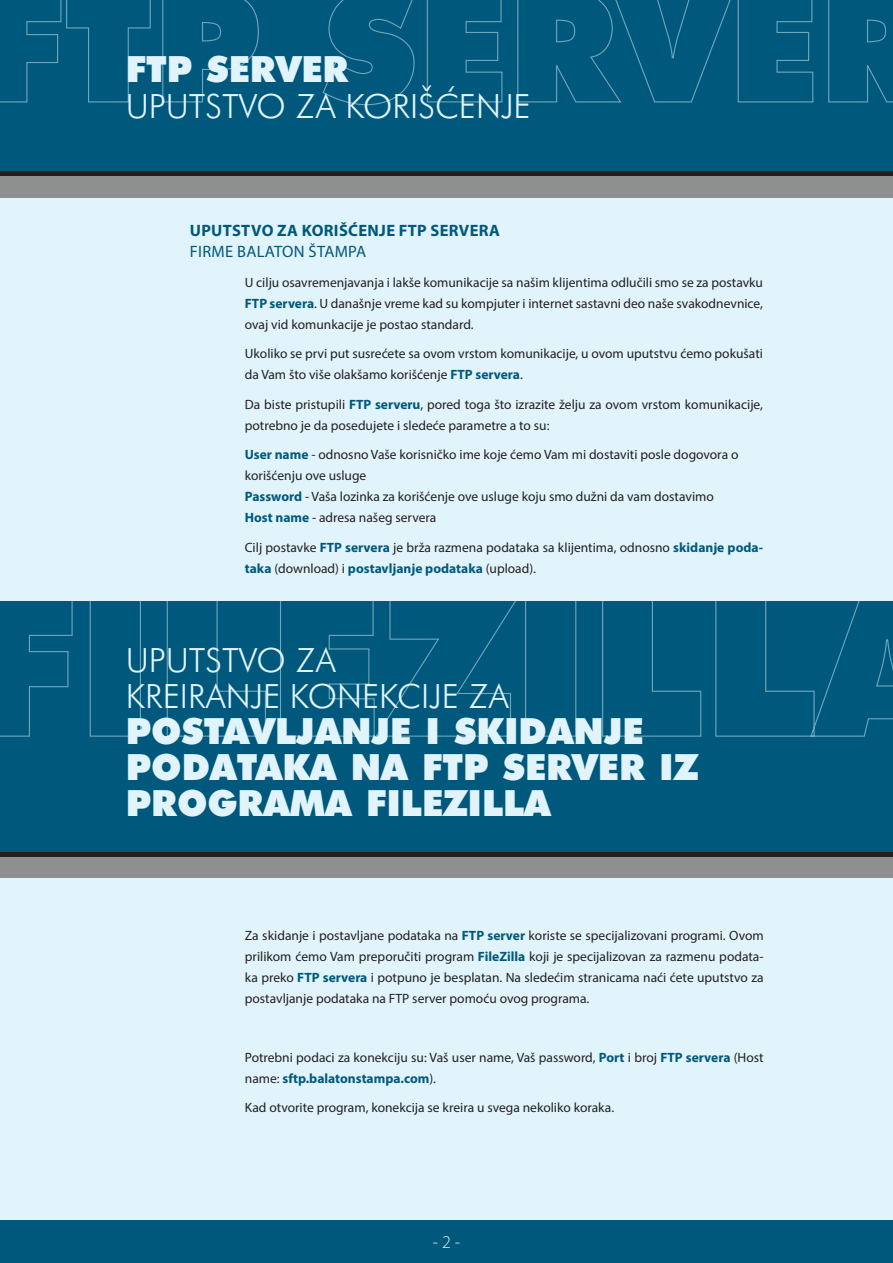
<style>
.page{position:relative;width:893px;height:1263px;background:#e1f4fc}
.page>*{position:absolute;margin:0;border:0;box-sizing:border-box;transform-origin:0 0}
.t1{font:36px/36px "Futura Extra Bold YU";color:#e1f4fc}
.t2{font:36px/36px "Futura";color:#e1f4fc}
.t3{font:300 18px "Myriad Pro";color:#e1f4fc}
.t4{font:700 16.5px "Myriad Pro";letter-spacing:.02em;color:#00597c}
.t5{font:16.5px "Myriad Pro";letter-spacing:.02em;color:#00597c}
.t6{font:13.5px/21px "Myriad Pro";color:#231f20}
.s1{font-weight:700;color:#00597c}
</style>
<div class="page">
<div style="left:0;top:0;width:893px;height:172px;background:#00597c"></div>
<div style="left:0;top:1220px;width:893px;height:43px;background:#00597c"></div>
<div style="left:0;top:176px;width:893px;height:21px;background:#8e8f8f"></div>
<hr style="left:0;top:172px;width:893px;height:4px;background:#231f20">
<svg style="left:0;top:0;width:893px;height:106px"></svg>
<div style="left:0;top:601px;width:893px;height:252px;background:#00597c"></div>
<svg style="left:0;top:601px;width:893px;height:136px"></svg>
<div style="left:0;top:857px;width:893px;height:21px;background:#8e8f8f"></div>
<div style="left:0;top:852px;width:893px;height:5px;background:#231f20"></div>
<h1 class="t1" style="left:126px;top:51px;width:224px">FTP SERVER</h1>
<h1 class="t2" style="left:126px;top:88px;width:406px">UPUTSTVO ZA KORIŠ]ENJE</h1>
<p class="t4" style="left:190px;top:220px;width:312px">UPUTSTVO ZA KORIŠĆENJE FTP SERVERA</p>
<p class="t5" style="left:190px;top:241px;width:178px">FIRME BALATON ŠTAMPA</p>
<p class="t6" style="left:245px;top:271px;width:520px;text-align:justify">U cilju osavremenjavanja i lakše komunikacije sa našim klijentima odlučili smo se za postavku <span class="s1">FTP servera</span>. U današnje vreme kad su kompjuter i internet sastavni deo naše svakodnevnice, ovaj vid komunkacije je postao standard.</p>
<p class="t6" style="left:245px;top:343px;width:520px">Ukoliko se prvi put susrećete sa ovom vrstom komunikacije, u ovom uputstvu ćemo pokušati da Vam što više olakšamo korišćenje <span class="s1">FTP servera</span>.</p>
<p class="t6" style="left:245px;top:393px;width:520px">Da biste pristupili <span class="s1">FTP serveru</span>, pored toga što izrazite želju za ovom vrstom komunikacije, potrebno je da posedujete i sledeće parametre a to su:</p>
<p class="t6" style="left:245px;top:444px;width:495px"><span class="s1">User name</span> - odnosno Vaše korisničko ime koje ćemo Vam mi dostaviti posle dogovora o korišćenju ove usluge<br><span class="s1">Password</span> - Vaša lozinka za korišćenje ove usluge koju smo dužni da vam dostavimo <span class="s1">Host name</span> - adresa našeg servera</p>
<p class="t6" style="left:245px;top:536px;width:520px">Cilj postavke <span class="s1">FTP servera</span> je brža razmena podataka sa klijentima, odnosno <span class="s1">skidanje poda&shy;taka</span> (download) i <span class="s1">postavljanje podataka</span> (upload).</p>
<h1 class="t2" style="left:126px;top:642px;width:384px">UPUTSTVO ZA<br>KREIRANJE KONEKCIJE ZA</h1>
<h1 class="t1" style="left:126px;top:713px;width:574px">POSTAVLJANJE I SKIDANJE<br>PODATAKA NA FTP SERVER IZ<br>PROGRAMA FILEZILLA</h1>
<p class="t6" style="left:245px;top:925px;width:520px;text-align:justify">Za skidanje i postavljane podataka na <span class="s1">FTP server</span> koriste se specijalizovani programi. Ovom prilikom ćemo Vam preporučiti program <span class="s1">FileZilla</span> koji je specijalizovan za razmenu podata&shy;ka preko <span class="s1">FTP servera</span> i potpuno je besplatan. Na sledećim stranicama naći ćete uputstvo za postavljanje podataka na FTP server pomoću ovog programa.</p>
<p class="t6" style="left:245px;top:1047px;width:520px">Potrebni podaci za konekciju su: Vaš user name, Vaš password, <span class="s1">Port</span> i broj <span class="s1">FTP servera</span> (Host name: <span class="s1">sftp.balatonstampa.com</span>).</p>
<p class="t6" style="left:245px;top:1097px;width:371px">Kad otvorite program, konekcija se kreira u svega nekoliko koraka.</p>
<h2 class="t3" style="left:433px;top:1231px;width:29px">- 2 -</h2>
</div>
